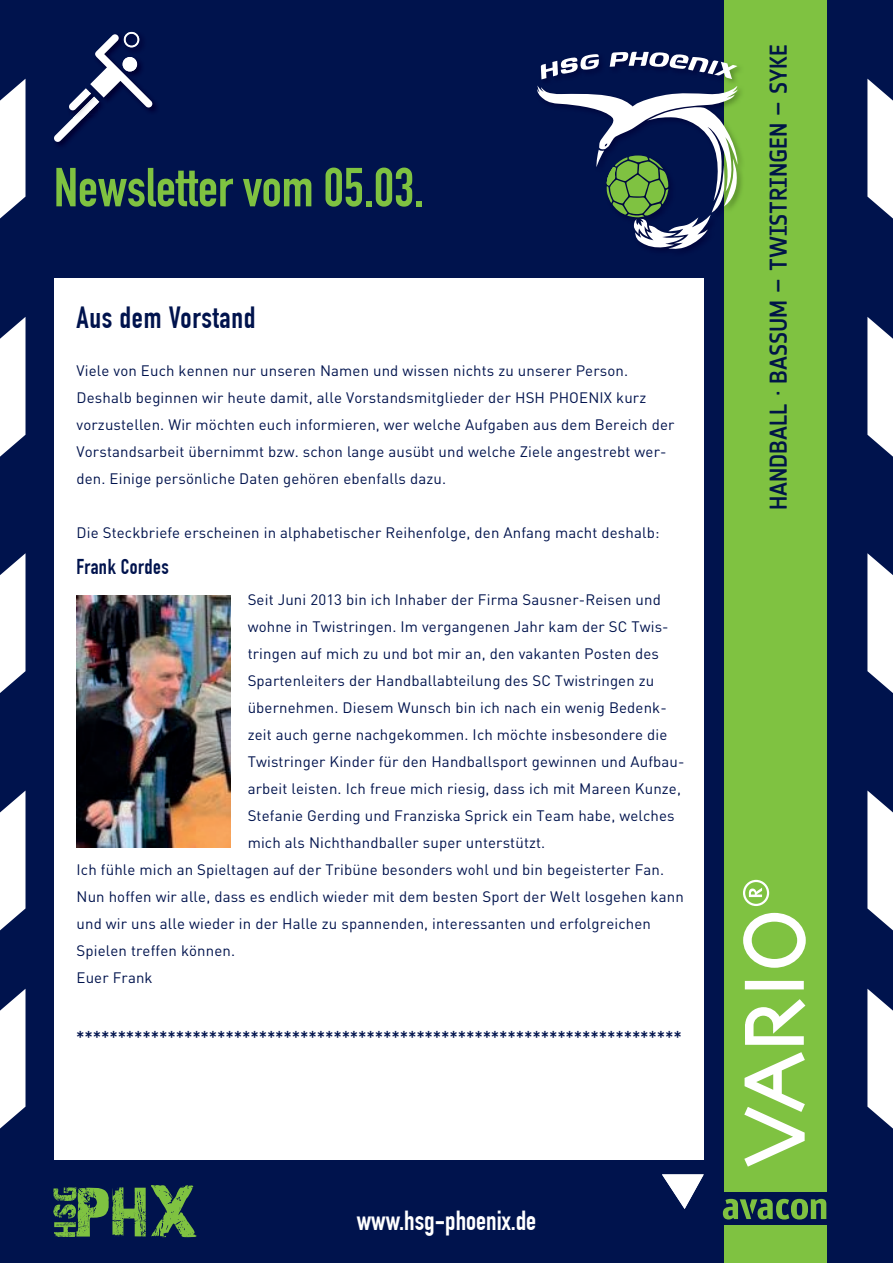
<style>
.page{position:relative;width:893px;height:1263px;background:#00134d}
.page>*{position:absolute;margin:0;border:0;box-sizing:border-box;transform-origin:0 0}
.t1{font:700 54px "DIN Condensed";color:#7fc241}
.t2{font:700 30px "DIN Condensed";letter-spacing:.025em;color:#00134d}
.t3{font:700 27px "DIN Condensed";color:#fff}
.t4{font:500 24px "Notes Soft";color:#001547}
.t5{font:700 21px "DIN Condensed";letter-spacing:.025em;color:#00134d}
.t6{font:15px/27px "DIN";letter-spacing:.01em;color:#00134d}
</style>
<div class="page">
<svg style="left:53px;top:1185px;width:143px;height:52px"></svg>
<div style="left:724px;top:0;width:102px;height:1046px;background:#7fc241"></div>
<div style="left:724px;top:1037px;width:102px;height:154px;background:#7fc241"></div>
<div style="left:724px;top:1225px;width:102px;height:38px;background:#7fc241"></div>
<div style="left:54px;top:279px;width:650px;height:881px;background:#fff"></div>
<svg style="left:723px;top:1199px;width:103px;height:20px"></svg>
<svg style="left:745px;top:981px;width:59px;height:8px"></svg>
<svg style="left:744px;top:1052px;width:61px;height:114px"></svg>
<svg style="left:743px;top:913px;width:63px;height:55px"></svg>
<svg style="left:745px;top:999px;width:60px;height:46px"></svg>
<svg style="left:743px;top:880px;width:26px;height:26px"></svg>
<img style="left:152px;top:101px;width:4px;height:10px">
<svg style="left:54px;top:32px;width:98px;height:110px"></svg>
<svg style="left:537px;top:85px;width:202px;height:165px"></svg>
<svg style="left:541px;top:54px;width:58px;height:25px"></svg>
<svg style="left:610px;top:51px;width:127px;height:28px"></svg>
<svg style="left:0;top:317px;width:26px;height:140px;background:#d2d6e0"></svg>
<svg style="left:867px;top:317px;width:26px;height:140px;background:#d2d6e0"></svg>
<svg style="left:0;top:79px;width:26px;height:140px;background:#d2d6e0"></svg>
<svg style="left:867px;top:79px;width:26px;height:140px;background:#d2d6e0"></svg>
<svg style="left:0;top:553px;width:26px;height:140px;background:#d2d6e0"></svg>
<svg style="left:867px;top:553px;width:26px;height:140px;background:#d2d6e0"></svg>
<svg style="left:0;top:989px;width:26px;height:140px;background:#d2d6e0"></svg>
<svg style="left:867px;top:989px;width:26px;height:140px;background:#d2d6e0"></svg>
<svg style="left:0;top:790px;width:26px;height:141px"></svg>
<svg style="left:867px;top:790px;width:26px;height:141px"></svg>
<svg style="left:662px;top:1174px;width:42px;height:35px"></svg>
<img style="left:77px;top:595px;width:154px;height:252px">
<h1 class="t1" style="left:54px;top:156px;width:372px">Newsletter vom 05.03.</h1>
<h2 class="t2" style="left:77px;top:299px;width:181px">Aus dem Vorstand</h2>
<p class="t6" style="left:77px;top:356px;width:599px">Viele von Euch kennen nur unseren Namen und wissen nichts zu unserer Person.<br>Deshalb beginnen wir heute damit, alle Vorstandsmitglieder der HSH PHOENIX kurz vorzustellen. Wir möchten euch informieren, wer welche Aufgaben aus dem Bereich der Vorstandsarbeit übernimmt bzw. schon lange ausübt und welche Ziele angestrebt wer&shy;den. Einige persönliche Daten gehören ebenfalls dazu.</p>
<p class="t6" style="left:77px;top:518px;width:584px">Die Steckbriefe erscheinen in alphabetischer Reihenfolge, den Anfang macht deshalb:</p>
<h3 class="t5" style="left:77px;top:554px;width:94px">Frank Cordes</h3>
<p class="t6" style="left:248px;top:586px;width:415px">Seit Juni 2013 bin ich Inhaber der Firma Sausner-Reisen und</p>
<p class="t6" style="left:248px;top:613px;width:422px">wohne in Twistringen. Im vergangenen Jahr kam der SC Twis-</p>
<p class="t6" style="left:248px;top:640px;width:413px">tringen auf mich zu und bot mir an, den vakanten Posten des</p>
<p class="t6" style="left:248px;top:667px;width:408px">Spartenleiters der Handballabteilung des SC Twistringen zu</p>
<p class="t6" style="left:248px;top:694px;width:421px">übernehmen. Diesem Wunsch bin ich nach ein wenig Bedenk-</p>
<p class="t6" style="left:248px;top:721px;width:421px">zeit auch gerne nachgekommen. Ich möchte insbesondere die</p>
<p class="t6" style="left:248px;top:748px;width:438px">Twistringer Kinder für den Handballsport gewinnen und Aufbau-</p>
<p class="t6" style="left:248px;top:775px;width:435px">arbeit leisten. Ich freue mich riesig, dass ich mit Mareen Kunze,</p>
<p class="t6" style="left:248px;top:802px;width:428px">Stefanie Gerding und Franziska Sprick ein Team habe, welches</p>
<p class="t6" style="left:248px;top:829px;width:299px">mich als Nichthandballer super unterstützt.</p>
<p class="t6" style="left:77px;top:856px;width:589px">Ich fühle mich an Spieltagen auf der Tribüne besonders wohl und bin begeisterter Fan.</p>
<p class="t6" style="left:77px;top:883px;width:609px">Nun hoffen wir alle, dass es endlich wieder mit dem besten Sport der Welt losgehen kann</p>
<p class="t6" style="left:77px;top:910px;width:576px">und wir uns alle wieder in der Halle zu spannenden, interessanten und erfolgreichen</p>
<p class="t6" style="left:77px;top:937px;width:160px">Spielen treffen können.</p>
<p class="t6" style="left:77px;top:964px;width:78px">Euer Frank</p>
<h3 class="t5" style="left:77px;top:1026px;width:607px">*************************************************************************</h3>
<h3 class="t3" style="left:357px;top:1205px;width:181px">www.hsg-phoenix.de</h3>
<h3 class="t4" style="left:765px;top:510px;width:467px;rotate:-90deg">HANDBALL · BASSUM – TWISTRINGEN – SYKE</h3>
</div>
